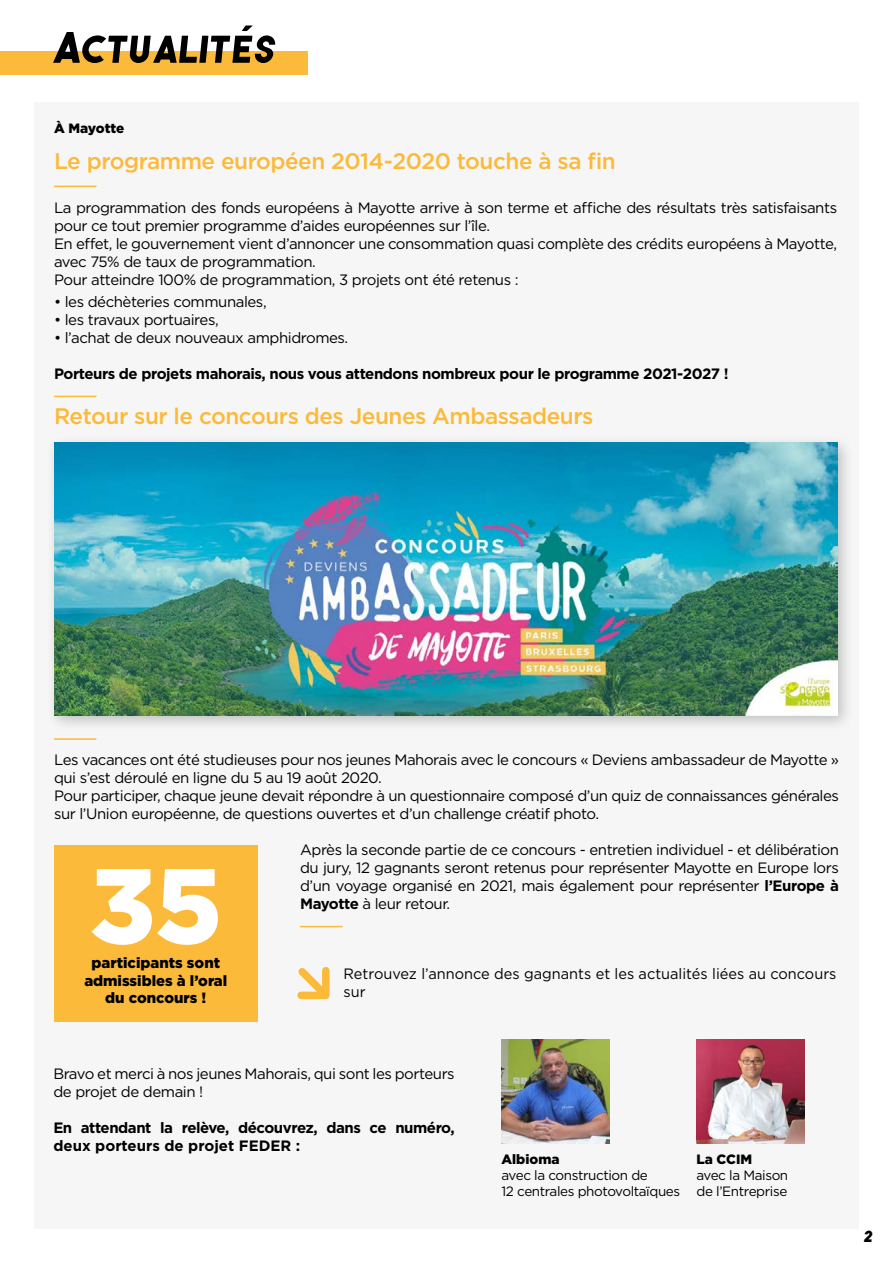
<style>
.page{position:relative;width:893px;height:1263px;background:#fff}
.page>*{position:absolute;margin:0;border:0;box-sizing:border-box;transform-origin:0 0}
.t1{font:900 106.05px "Gotham";color:#fff}
.t2{font:50.4px "Genuine";color:#000}
.t3{font:500 22.5px "Gotham";letter-spacing:-.02em;color:#fbba3a}
.t4{font:18.75px "Genuine";color:#020203}
.t5{font:15px/18px "Gotham";letter-spacing:-.03em;color:#000}
.t6{font:700 15px/18px "Gotham";letter-spacing:-.03em;color:#000}
.t7{font:15px/18px "Gotham";color:#000}
.t8{font:900 14.85px/17.9px "Gotham";color:#000;text-align:center}
.t9{font:13.5px/16.2px "Gotham";letter-spacing:-.03em;color:#000}
.t10{font:900 13.5px "Gotham";letter-spacing:-.01em;color:#000}
.s1{font-weight:700}
.s2{font-weight:900}
</style>
<div class="page">
<div style="left:0;top:51px;width:307px;height:23px;background:#fbba3a"></div>
<svg style="left:242px;top:26px;width:10px;height:5px"></svg>
<div style="left:34px;top:103px;width:825px;height:1126px;background:#f6f6f6"></div>
<img style="left:501px;top:1040px;width:108px;height:103px">
<img style="left:696px;top:1040px;width:108px;height:103px">
<hr style="left:54px;top:186px;width:42px;height:1px;background:#faba3b">
<hr style="left:54px;top:396px;width:42px;height:1px;background:#faba3b">
<div style="left:46px;top:434px;width:808px;height:299px;background:#000;opacity:.22"></div>
<img style="left:54px;top:442px;width:783px;height:273px">
<hr style="left:54px;top:738px;width:42px;height:2px;background:#faba3b">
<hr style="left:300px;top:926px;width:43px;height:1px;background:#faba3b">
<div style="left:54px;top:845px;width:204px;height:177px;background:#fbba3a"></div>
<svg style="left:297px;top:967px;width:33px;height:33px"></svg>
<p class="t2" style="left:53px;top:16px;width:226px">Actualites</p>
<p class="t10" style="left:54px;top:119px;width:72px">À Mayotte</p>
<p class="t3" style="left:54px;top:146px;width:563px">Le programme européen 2014-2020 touche à sa fin</p>
<p class="t5" style="left:54px;top:198px;width:785px">La programmation des fonds européens à Mayotte arrive à son terme et affiche des résultats très satisfaisants pour ce tout premier programme d’aides européennes sur l’île.</p>
<p class="t5" style="left:54px;top:234px;width:784px">En effet, le gouvernement vient d’annoncer une consommation quasi complète des crédits européens à Mayotte, avec 75% de taux de programmation.</p>
<p class="t5" style="left:54px;top:270px;width:466px">Pour atteindre 100% de programmation, 3 projets ont été retenus :</p>
<p class="t5" style="left:54px;top:292px;width:214px">• les déchèteries communales,</p>
<p class="t5" style="left:54px;top:310px;width:166px">• les travaux portuaires,</p>
<p class="t5" style="left:54px;top:328px;width:296px">• l’achat de deux nouveaux amphidromes.</p>
<p class="t6" style="left:54px;top:365px;width:676px">Porteurs de projets mahorais, nous vous attendons nombreux pour le programme 2021-2027 !</p>
<p class="t3" style="left:54px;top:402px;width:541px">Retour sur le concours des Jeunes Ambassadeurs</p>
<p class="t5" style="left:54px;top:751px;width:786px">Les vacances ont été studieuses pour nos jeunes Mahorais avec le concours « Deviens ambassadeur de Mayotte » qui s’est déroulé en ligne du 5 au 19 août 2020.</p>
<p class="t5" style="left:54px;top:787px;width:786px">Pour participer, chaque jeune devait répondre à un questionnaire composé d’un quiz de connaissances générales sur l’Union européenne, de questions ouvertes et d’un challenge créatif photo.</p>
<p class="t5" style="left:300px;top:841px;width:540px;text-align:justify">Après la seconde partie de ce concours - entretien individuel - et délibération du jury, 12 gagnants seront retenus pour représenter Mayotte en Europe lors d’un voyage organisé en 2021, mais également pour représenter <span class="s1">l’Europe à Mayotte</span> à leur retour.</p>
<p class="t1" style="left:90px;top:833px;width:134px">35</p>
<p class="t8" style="left:84px;top:953px;width:144px">participants sont admissibles à l’oral</p>
<p class="t8" style="left:105px;top:989px;width:103px">du concours !</p>
<p class="t7" style="left:344px;top:965px;width:494px">Retrouvez l’annonce des gagnants et les actualités liées au concours sur</p>
<p class="t5" style="left:53px;top:1064px;width:403px">Bravo et merci à nos jeunes Mahorais, qui sont les porteurs de projet de demain !</p>
<p class="t6" style="left:53px;top:1118px;width:403px">En attendant la relève, découvrez, dans ce numéro, deux porteurs de projet FEDER :</p>
<p class="t9" style="left:501px;top:1151px;width:180px"><span class="s2">Albioma<br></span>avec la construction de<br>12 centrales photovoltaïques</p>
<p class="t9" style="left:696px;top:1151px;width:93px"><span class="s2">La CCIM<br></span>avec la Maison de l’Entreprise</p>
<p class="t4" style="left:864px;top:1224px;width:11px">2</p>
</div>
